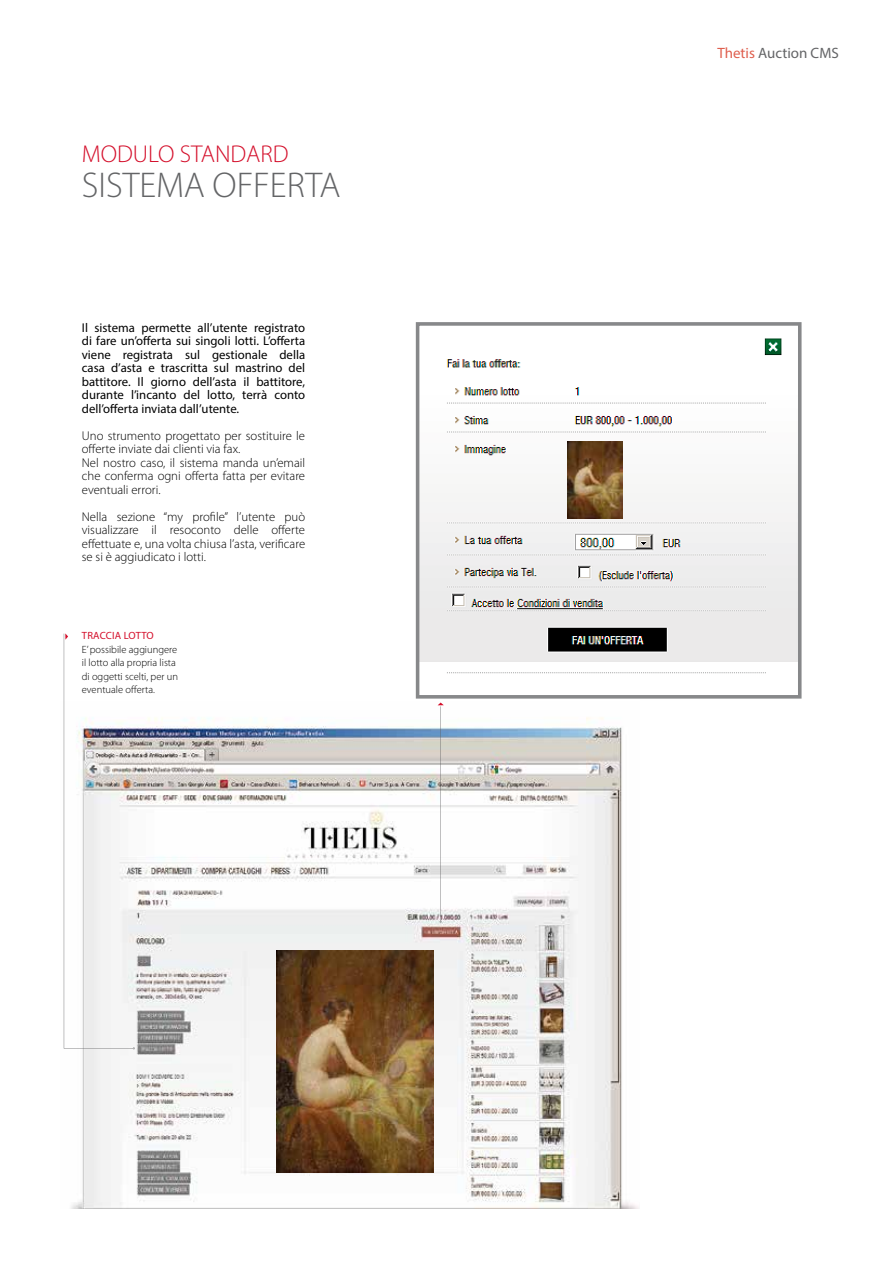
<style>
.page{position:relative;width:893px;height:1263px;background:#fff}
.page>*{position:absolute;margin:0;border:0;box-sizing:border-box;transform-origin:0 0}
.t1{font:300 36px "Myriad Pro";color:#646567}
.t2{font:300 24.45px "Myriad Pro";color:#d40e2a}
.t3{font:15px "Myriad Pro";color:#646567}
.t4{font:300 12.75px/13.5px "Myriad Pro";color:#000}
.t5{font:12.75px/13.5px "Myriad Pro";color:#000;text-align:justify}
.t6{font:300 10.5px/13.5px "Myriad Pro";color:#000}
.t7{font:10.5px "Myriad Pro";letter-spacing:.01em;color:#d40e2a}
.s1{color:#df5f4e}
</style>
<div class="page">
<img style="left:63px;top:701px;width:576px;height:508px">
<img style="left:277px;top:951px;width:156px;height:221px">
<svg style="left:416px;top:322px;width:385px;height:377px"></svg>
<img style="left:568px;top:441px;width:54px;height:77px">
<hr style="left:440px;top:706px;width:1px;height:215px;background:#58585a">
<svg style="left:438px;top:702px;width:6px;height:3px"></svg>
<svg style="left:64px;top:633px;width:71px;height:416px"></svg>
<h2 class="t2" style="left:82px;top:140px;width:208px">MODULO STANDARD</h2>
<h1 class="t1" style="left:82px;top:165px;width:260px">SISTEMA OFFERTA</h1>
<p class="t5" style="left:82px;top:320px;width:225px">Il sistema permette all’utente registrato di fare un’offerta sui singoli lotti. L’offerta viene registrata sul gestionale della casa d’asta e trascritta sul mastrino del battitore. Il giorno dell’asta il battitore, durante l’incanto del lotto, terrà conto dell’offerta inviata dall’utente.</p>
<p class="t4" style="left:82px;top:429px;width:225px">Uno strumento progettato per sostituire le offerte inviate dai clienti via fax.<br>Nel nostro caso, il sistema manda un’email che conferma ogni offerta fatta per evitare eventuali errori.</p>
<p class="t4" style="left:82px;top:510px;width:225px;text-align:justify">Nella sezione “my profile” l’utente può visualizzare il resoconto delle offerte effettuate e, una volta chiusa l’asta, verificare se si è aggiudicato i lotti.</p>
<p class="t7" style="left:82px;top:629px;width:73px">TRACCIA LOTTO</p>
<p class="t6" style="left:82px;top:642px;width:98px">E’ possibile aggiungere il lotto alla propria lista di oggetti scelti, per un eventuale offerta.</p>
<p class="t3" style="left:717px;top:44px;width:123px"><span class="s1">Thetis</span> Auction CMS</p>
</div>
